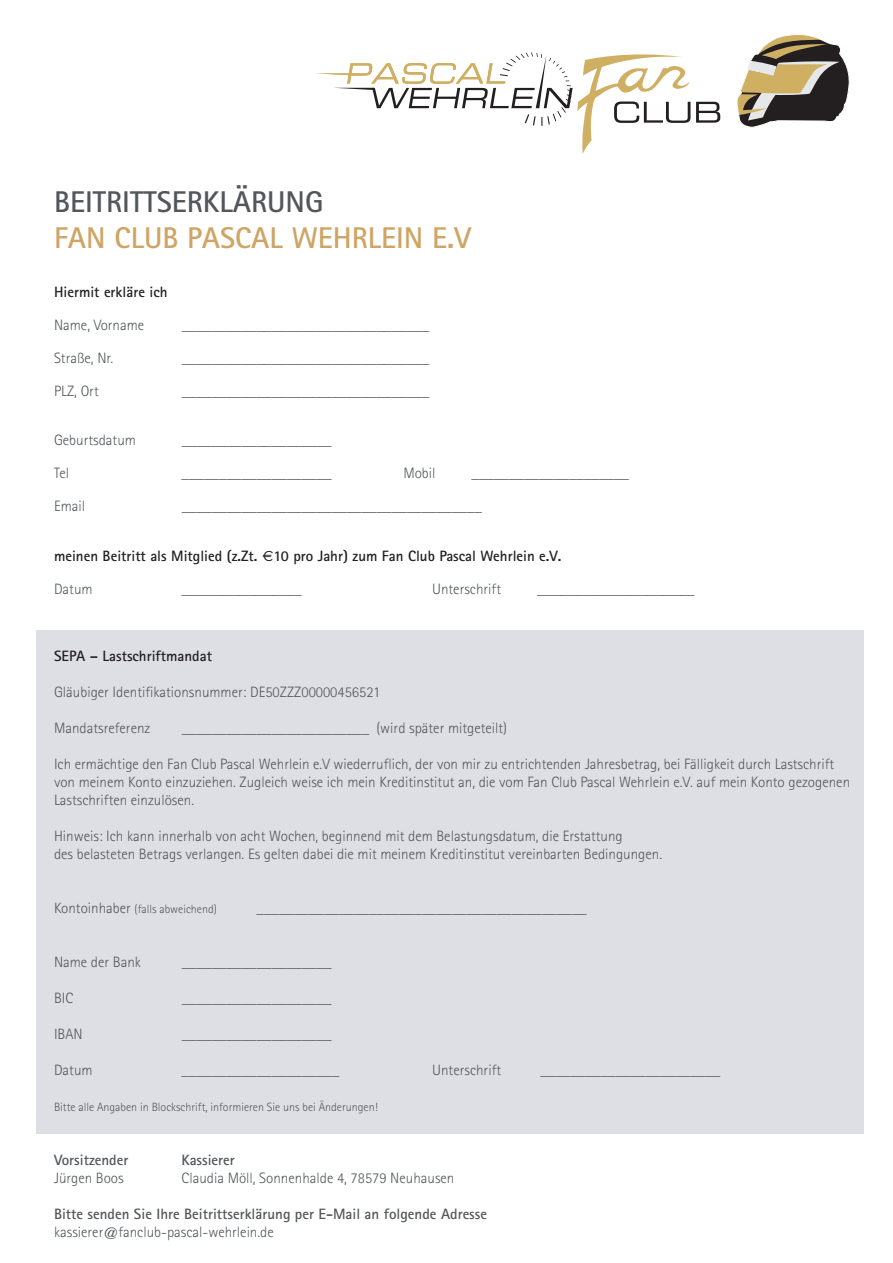
<style>
.page{position:relative;width:893px;height:1263px;background:#fff}
.page>*{position:absolute;margin:0;border:0;box-sizing:border-box;transform-origin:0 0}
.t1{font:700 30px "Rotis Sans Serif";color:#cfa565}
.t2{font:700 30px "Rotis Sans Serif";color:#52575b}
.t3{font:300 15px/18px "Rotis Sans Serif";color:#52575b}
.t4{font:700 15px "Rotis Sans Serif";color:#231f20}
.t5{font:700 15px "Rotis Sans Serif";color:#52575b}
.t6{font:300 12px "Rotis Sans Serif";color:#52575b}
.s1{font-family:"Function";font-weight:400}
.s2{font-size:15px}
</style>
<div class="page">
<svg style="left:696px;top:102px;width:24px;height:21px"></svg>
<svg style="left:737px;top:34px;width:113px;height:94px"></svg>
<svg style="left:316px;top:52px;width:374px;height:102px"></svg>
<div style="left:36px;top:631px;width:827px;height:503px;background:#dddfe5"></div>
<h1 class="t2" style="left:54px;top:192px;width:271px">BEITRITTSERKLÄRUNG</h1>
<h1 class="t1" style="left:54px;top:228px;width:418px">FAN CLUB PASCAL WEHRLEIN E.V</h1>
<p class="t4" style="left:54px;top:286px;width:115px">Hiermit erkläre ich</p>
<p class="t3" style="left:54px;top:317px;width:92px">Name, Vorname</p>
<p class="t3" style="left:182px;top:317px;width:249px">_________________________________</p>
<p class="t3" style="left:54px;top:350px;width:61px">Straße, Nr.</p>
<p class="t3" style="left:182px;top:350px;width:249px">_________________________________</p>
<p class="t3" style="left:54px;top:383px;width:46px">PLZ, Ort</p>
<p class="t3" style="left:182px;top:383px;width:249px">_________________________________</p>
<p class="t3" style="left:54px;top:433px;width:83px">Geburtsdatum</p>
<p class="t3" style="left:182px;top:433px;width:151px">____________________</p>
<p class="t3" style="left:54px;top:466px;width:17px">Tel</p>
<p class="t3" style="left:182px;top:466px;width:151px">____________________</p>
<p class="t3" style="left:403px;top:466px;width:34px">Mobil</p>
<p class="t3" style="left:471px;top:466px;width:159px">_____________________</p>
<p class="t3" style="left:54px;top:499px;width:33px">Email</p>
<p class="t3" style="left:182px;top:499px;width:302px">________________________________________</p>
<p class="t4" style="left:54px;top:550px;width:509px">meinen Beitritt als Mitglied (z.Zt. <span class="s1">€</span>10 pro Jahr) zum Fan Club Pascal Wehrlein e.V.</p>
<p class="t3" style="left:54px;top:581px;width:40px">Datum</p>
<p class="t3" style="left:182px;top:581px;width:121px">________________</p>
<p class="t3" style="left:432px;top:581px;width:70px">Unterschrift</p>
<p class="t3" style="left:537px;top:581px;width:159px">_____________________</p>
<p class="t4" style="left:54px;top:651px;width:159px">SEPA – Lastschriftmandat</p>
<p class="t3" style="left:54px;top:684px;width:328px">Gläubiger Identifikationsnummer: DE50ZZZ00000456521</p>
<p class="t3" style="left:54px;top:720px;width:98px">Mandatsreferenz</p>
<p class="t3" style="left:182px;top:720px;width:327px">_________________________ (wird später mitgeteilt)</p>
<p class="t3" style="left:54px;top:756px;width:797px">Ich ermächtige den Fan Club Pascal Wehrlein e.V wiederruflich, der von mir zu entrichtenden Jahresbetrag, bei Fälligkeit durch Lastschrift von meinem Konto einzuziehen. Zugleich weise ich mein Kreditinstitut an, die vom Fan Club Pascal Wehrlein e.V. auf mein Konto gezogenen<br>Lastschriften einzulösen.</p>
<p class="t3" style="left:54px;top:828px;width:609px">Hinweis: Ich kann innerhalb von acht Wochen, beginnend mit dem Belastungsdatum, die Erstattung<br>des belasteten Betrags verlangen. Es gelten dabei die mit meinem Kreditinstitut vereinbarten Bedingungen.</p>
<p class="t6" style="left:54px;top:905px;width:164px"><span class="s2">Kontoinhaber</span> (falls abweichend)</p>
<p class="t3" style="left:256px;top:900px;width:332px">____________________________________________</p>
<p class="t3" style="left:54px;top:954px;width:88px">Name der Bank</p>
<p class="t3" style="left:54px;top:990px;width:21px">BIC</p>
<p class="t3" style="left:54px;top:1026px;width:30px">IBAN</p>
<p class="t3" style="left:54px;top:1062px;width:40px">Datum</p>
<p class="t3" style="left:182px;top:954px;width:151px">____________________</p>
<p class="t3" style="left:182px;top:990px;width:151px">____________________</p>
<p class="t3" style="left:182px;top:1026px;width:151px">____________________</p>
<p class="t3" style="left:182px;top:1062px;width:159px">_____________________</p>
<p class="t6" style="left:54px;top:1103px;width:325px">Bitte alle Angaben in Blockschrift, informieren Sie uns bei Änderungen!</p>
<p class="t3" style="left:432px;top:1062px;width:70px">Unterschrift</p>
<p class="t5" style="left:54px;top:1155px;width:76px">Vorsitzender</p>
<p class="t5" style="left:182px;top:1155px;width:55px">Kassierer</p>
<p class="t3" style="left:54px;top:1170px;width:71px">Jürgen Boos</p>
<p class="t3" style="left:182px;top:1170px;width:274px">Claudia Möll, Sonnenhalde 4, 78579 Neuhausen</p>
<p class="t5" style="left:54px;top:1209px;width:434px">Bitte senden Sie Ihre Beitrittserklärung per E-Mail an folgende Adresse</p>
<p class="t3" style="left:54px;top:1224px;width:221px">kassierer@fanclub-pascal-wehrlein.de</p>
<p class="t3" style="left:540px;top:1062px;width:181px">________________________</p>
</div>
